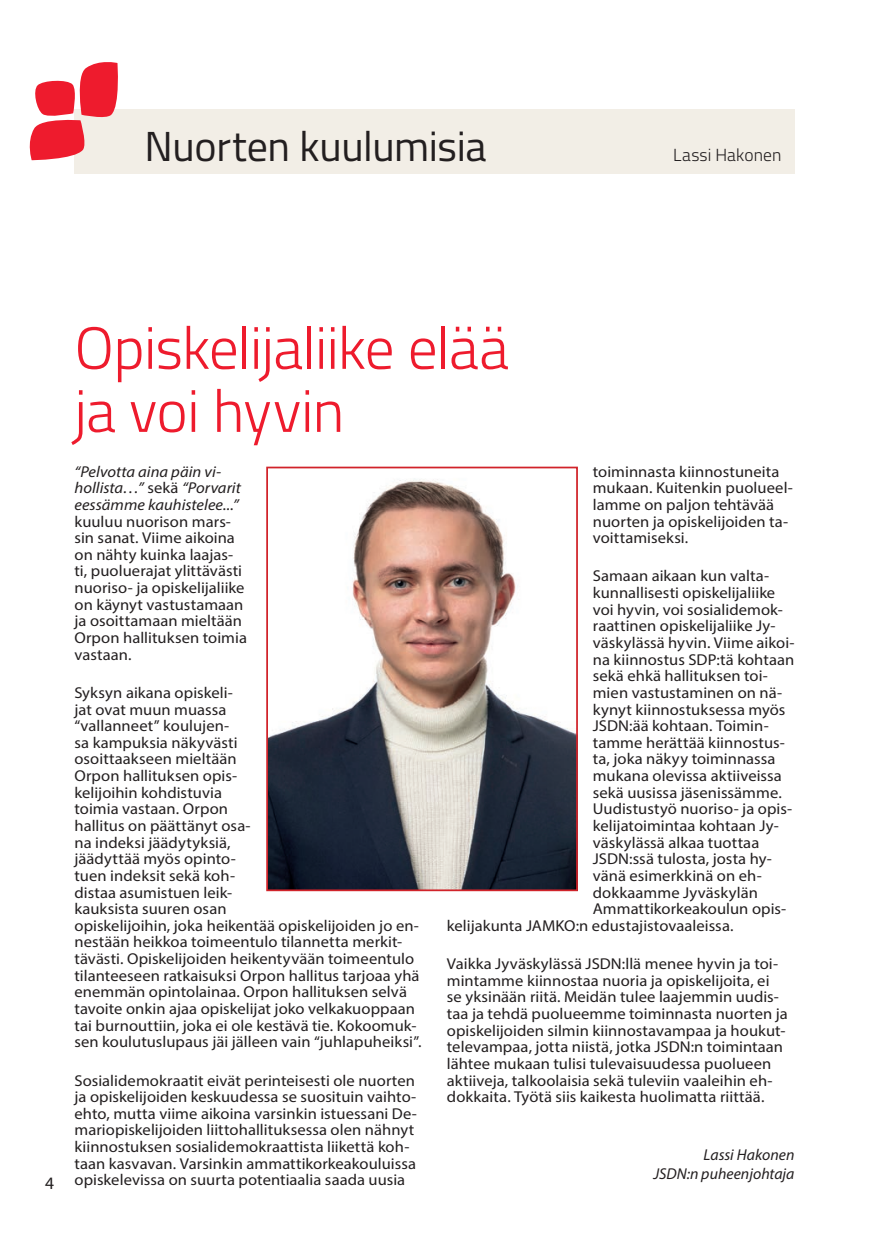
<style>
.page{position:relative;width:869px;height:1241px;background:#fff}
.page>*{position:absolute;margin:0;border:0;box-sizing:border-box;transform-origin:0 0}
.t1{font:300 59.5px/63px "Titillium Web";letter-spacing:-.015em;color:#ee1b2d}
.t2{font:42px "Titillium Web";letter-spacing:-.01em;color:#231f20}
.t3{font:300 17.5px "Titillium Web";letter-spacing:.005em;color:#231f20}
.t4{font:17.5px "Myriad Pro";color:#231f20}
.t5{font:15.75px/16.6px "Myriad Pro";color:#231f20;scale:1.05 1}
.t6{font:italic 15.75px/16.6px "Myriad Pro";letter-spacing:.005em;color:#231f20;scale:1.05 1}
.t7{font:italic 15.75px/19.1px "Myriad Pro";letter-spacing:.005em;color:#231f20;text-align:right}
.s1{font-style:normal}
</style>
<div class="page">
<img style="left:269px;top:478px;width:305px;height:410px">
<div style="left:266px;top:466px;width:311px;height:425px;border:2px solid #d1232a"></div>
<div style="left:74px;top:109px;width:720px;height:65px;background:#f2eee6"></div>
<svg style="left:29px;top:62px;width:89px;height:98px"></svg>
<h2 class="t2" style="left:144px;top:115px;width:343px">Nuorten kuulumisia</h2>
<p class="t3" style="left:673px;top:142px;width:110px">Lassi Hakonen</p>
<p class="t4" style="left:45px;top:1172px;width:10px">4</p>
<h1 class="t1" style="left:74px;top:313px;width:435px">Opiskelijaliike elää ja voi hyvin</h1>
<p class="t6" style="left:74px;top:463px;width:160px">“Pelvotta aina päin vi&shy;hollista…” <span class="s1">sekä</span> “Porvarit eessämme kauhistelee...”</p>
<p class="t5" style="left:74px;top:512px;width:166px">kuuluu nuorison mars&shy;sin sanat. Viime aikoina on nähty kuinka laajas&shy;ti, puoluerajat ylittävästi nuoriso- ja opiskelijaliike on käynyt vastustamaan ja osoittamaan mieltään<br>Orpon hallituksen toimia vastaan.</p>
<p class="t5" style="left:74px;top:684px;width:332px">Syksyn aikana opiskeli-<br>jat ovat muun muassa<br>“vallanneet” koulujen-<br>sa kampuksia näkyvästi<br>osoittaakseen mieltään<br>Orpon hallituksen opis-<br>kelijoihin kohdistuvia<br>toimia vastaan. Orpon<br>hallitus on päättänyt osa-<br>na indeksi jäädytyksiä,<br>jäädyttää myös opinto-<br>tuen indeksit sekä koh-<br>distaa asumistuen leik-<br>kauksista suuren osan<br>opiskelijoihin, joka heikentää opiskelijoiden jo en&shy;nestään heikkoa toimeentulo tilannetta merkit&shy;tävästi. Opiskelijoiden heikentyvään toimeentulo tilanteeseen ratkaisuksi Orpon hallitus tarjoaa yhä enemmän opintolainaa. Orpon hallituksen selvä tavoite onkin ajaa opiskelijat joko velkakuoppaan tai burnouttiin, joka ei ole kestävä tie. Kokoomuk&shy;sen koulutuslupaus jäi jälleen vain “juhlapuheiksi”.</p>
<p class="t5" style="left:74px;top:1071px;width:327px">Sosialidemokraatit eivät perinteisesti ole nuorten ja opiskelijoiden keskuudessa se suosituin vaihto&shy;ehto, mutta viime aikoina varsinkin istuessani De&shy;mariopiskelijoiden liittohallituksessa olen nähnyt kiinnostuksen sosialidemokraattista liikettä koh&shy;taan kasvavan. Varsinkin ammattikorkeakouluissa opiskelevissa on suurta potentiaalia saada uusia</p>
<p class="t5" style="left:592px;top:463px;width:192px">toiminnasta kiinnostuneita mukaan. Kuitenkin puolueel&shy;lamme on paljon tehtävää nuorten ja opiskelijoiden ta&shy;voittamiseksi.</p>
<p class="t5" style="left:592px;top:567px;width:169px">Samaan aikaan kun valta-</p>
<p class="t5" style="left:592px;top:584px;width:175px">kunnallisesti opiskelijaliike</p>
<p class="t5" style="left:592px;top:600px;width:182px">voi hyvin, voi sosialidemok-</p>
<p class="t5" style="left:592px;top:617px;width:175px">raattinen opiskelijaliike Jy-</p>
<p class="t5" style="left:592px;top:634px;width:193px">väskylässä hyvin. Viime aikoi-</p>
<p class="t5" style="left:592px;top:650px;width:193px">na kiinnostus SDP:tä kohtaan</p>
<p class="t5" style="left:592px;top:667px;width:168px">sekä ehkä hallituksen toi-</p>
<p class="t5" style="left:592px;top:684px;width:182px">mien vastustaminen on nä-</p>
<p class="t5" style="left:592px;top:700px;width:185px">kynyt kiinnostuksessa myös</p>
<p class="t5" style="left:592px;top:717px;width:169px">JSDN:ää kohtaan. Toimin-</p>
<p class="t5" style="left:592px;top:733px;width:184px">tamme herättää kiinnostus-</p>
<p class="t5" style="left:592px;top:750px;width:175px">ta, joka näkyy toiminnassa</p>
<p class="t5" style="left:592px;top:767px;width:181px">mukana olevissa aktiiveissa</p>
<p class="t5" style="left:592px;top:783px;width:181px">sekä uusissa jäsenissämme.</p>
<p class="t5" style="left:592px;top:800px;width:191px">Uudistustyö nuoriso- ja opis-</p>
<p class="t5" style="left:592px;top:817px;width:178px">kelijatoimintaa kohtaan Jy-</p>
<p class="t5" style="left:592px;top:833px;width:160px">väskylässä alkaa tuottaa</p>
<p class="t5" style="left:592px;top:850px;width:172px">JSDN:ssä tulosta, josta hy-</p>
<p class="t5" style="left:592px;top:866px;width:162px">vänä esimerkkinä on eh-</p>
<p class="t5" style="left:592px;top:883px;width:159px">dokkaamme Jyväskylän</p>
<p class="t5" style="left:592px;top:900px;width:186px">Ammattikorkeakoulun opis-</p>
<p class="t5" style="left:446px;top:916px;width:274px">kelijakunta JAMKO:n edustajistovaaleissa.</p>
<p class="t5" style="left:446px;top:955px;width:326px">Vaikka Jyväskylässä JSDN:llä menee hyvin ja toi&shy;mintamme kiinnostaa nuoria ja opiskelijoita, ei se yksinään riitä. Meidän tulee laajemmin uudis&shy;taa ja tehdä puolueemme toiminnasta nuorten ja opiskelijoiden silmin kiinnostavampaa ja houkut&shy;televampaa, jotta niistä, jotka JSDN:n toimintaan lähtee mukaan tulisi tulevaisuudessa puolueen aktiiveja, talkoolaisia sekä tuleviin vaaleihin eh&shy;dokkaita. Työtä siis kaikesta huolimatta riittää.</p>
<p class="t7" style="left:653px;top:1144px;width:142px">Lassi Hakonen<br>JSDN:n puheenjohtaja</p>
</div>
